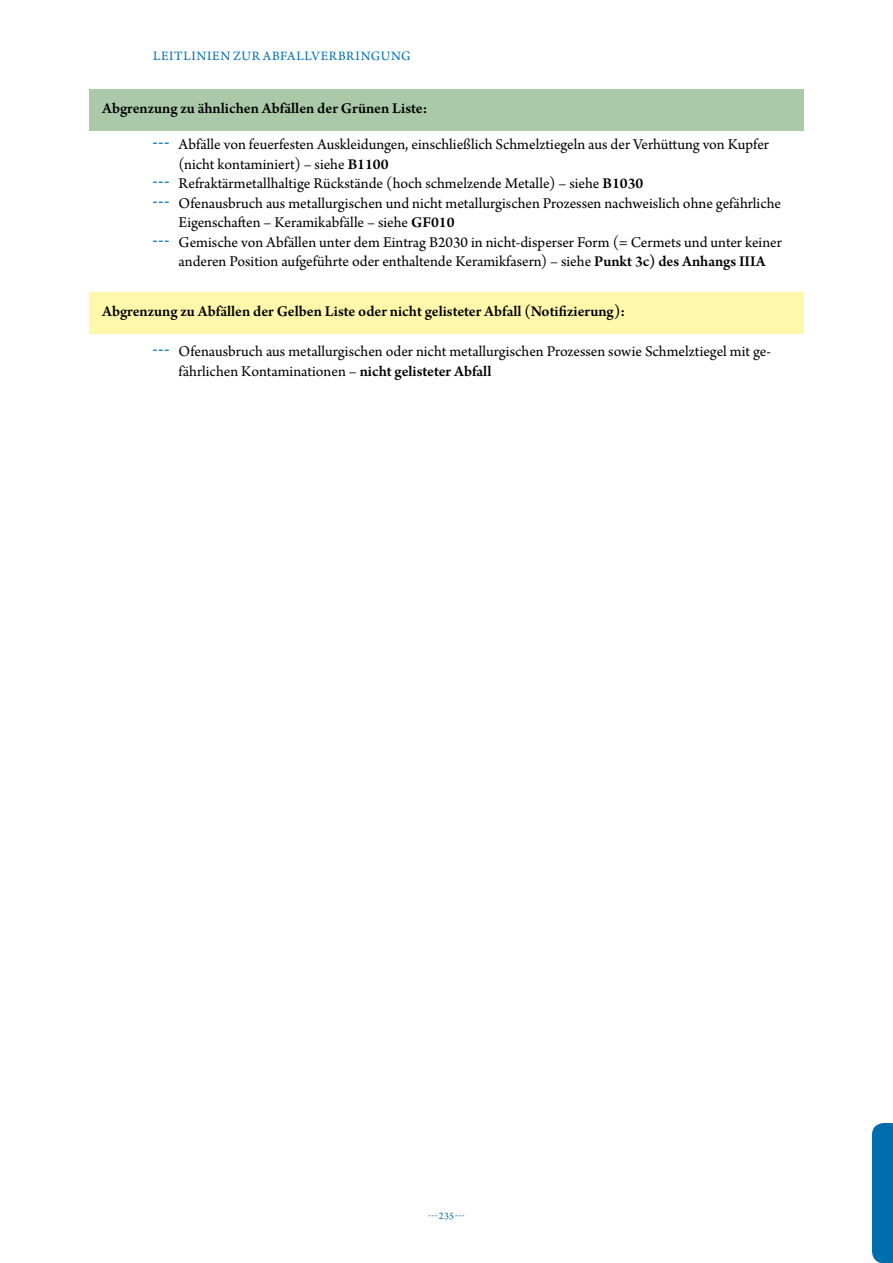
<style>
.page{position:relative;width:893px;height:1263px;background:#fff}
.page>*{position:absolute;margin:0;border:0;box-sizing:border-box;transform-origin:0 0}
.t1{font:15.75px/19.5px "Arno Pro";color:#000}
.Standard_Boxtext_Gel{font:600 15.75px "Arno Pro";color:#000}
.Standard_Boxtext_Grü{font:600 15.75px "Arno Pro";color:#000}
.t2{font:13.5px "Arno Pro";letter-spacing:.045em;color:#006dad}
.t3{font:10.5px "Arno Pro";color:#006dad}
.s1{font-family:"Sim Sun";color:#006dad}
.s2{font-weight:600}
</style>
<div class="page">
<div style="left:872px;top:1123px;width:21px;height:140px;background:#006dad"></div>
<div style="left:89px;top:89px;width:715px;height:42px;background:#a9c9a9"></div>
<div style="left:89px;top:292px;width:715px;height:41px;background:#fff8aa"></div>
<p class="t2" style="left:153px;top:48px;width:259px">LEITLINIEN ZUR ABFALLVERBRINGUNG</p>
<p class="Standard_Boxtext_Grü" style="left:102px;top:99px;width:327px">Abgrenzung zu ähnlichen Abfällen der Grünen Liste:</p>
<p class="t1" style="left:179px;top:136px;width:592px;text-indent:-26px"><span class="s1">┄</span> Abfälle von feuerfesten Auskleidungen, einschließlich Schmelztiegeln aus der Verhüttung von Kupfer (nicht kontaminiert) – siehe <span class="s2">B1100</span></p>
<p class="t1" style="left:153px;top:175px;width:492px"><span class="s1">┄</span> Refraktärmetallhaltige Rückstände (hoch schmelzende Metalle) – siehe <span class="s2">B1030</span></p>
<p class="t1" style="left:179px;top:194px;width:604px;text-indent:-26px"><span class="s1">┄</span> Ofenausbruch aus metallurgischen und nicht metallurgischen Prozessen nachweislich ohne gefährliche<br>Eigenschaften – Keramikabfälle – siehe <span class="s2">GF010</span></p>
<p class="t1" style="left:153px;top:233px;width:630px;text-align:center"><span class="s1">┄</span> Gemische von Abfällen unter dem Eintrag B2030 in nicht-disperser Form (= Cermets und unter keiner anderen Position aufgeführte oder enthaltende Keramikfasern) – siehe <span class="s2">Punkt 3c) des Anhangs IIIA</span></p>
<p class="Standard_Boxtext_Gel" style="left:102px;top:302px;width:524px">Abgrenzung zu Abfällen der Gelben Liste oder nicht gelisteter Abfall (Notifizierung):</p>
<p class="t1" style="left:179px;top:343px;width:594px;text-indent:-26px"><span class="s1">┄</span> Ofenausbruch aus metallurgischen oder nicht metallurgischen Prozessen sowie Schmelztiegel mit ge&shy;fährlichen Kontaminationen – <span class="s2">nicht gelisteter Abfall</span></p>
<p class="t3" style="left:428px;top:1210px;width:38px">---235---</p>
</div>
